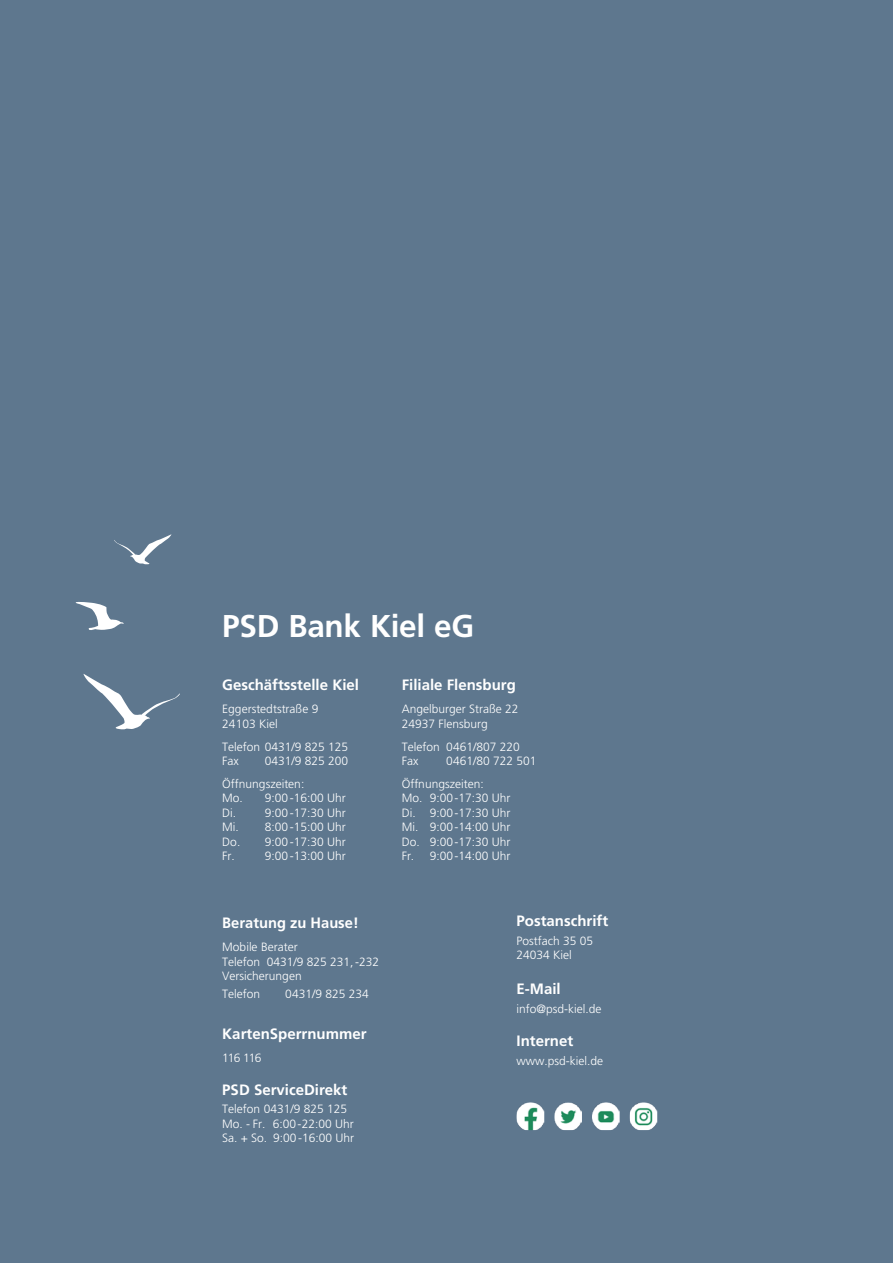
<style>
.page{position:relative;width:893px;height:1263px;background:#5e778e}
.page>*{position:absolute;margin:0;border:0;box-sizing:border-box;transform-origin:0 0}
.t1{font:700 31.5px "Frutiger LT Pro";letter-spacing:-.01em;color:#fff}
.t2{font:700 15px "Frutiger LT Pro";color:#fff}
.t3{font:300 12px/14.4px "Frutiger LT Pro";color:#fff}
</style>
<div class="page">
<img style="left:517px;top:1102px;width:27px;height:28px">
<img style="left:554px;top:1102px;width:28px;height:28px">
<img style="left:592px;top:1102px;width:28px;height:28px">
<img style="left:630px;top:1102px;width:27px;height:28px">
<svg style="left:83px;top:674px;width:97px;height:56px"></svg>
<svg style="left:114px;top:534px;width:58px;height:30px"></svg>
<svg style="left:75px;top:602px;width:49px;height:28px"></svg>
<h1 class="t1" style="left:222px;top:607px;width:253px">PSD Bank Kiel eG</h1>
<p class="t2" style="left:222px;top:676px;width:138px">Geschäftsstelle Kiel</p>
<p class="t3" style="left:222px;top:702px;width:98px">Eggerstedtstraße 9<br>24103 Kiel</p>
<p class="t3" style="left:222px;top:739px;width:127px">Telefon 0431/9 825 125<br>Fax</p>
<p class="t3" style="left:222px;top:749px;width:127px;line-height:23px;text-indent:43px">0431/9 825 200<br>Öffnungszeiten:</p>
<p class="t3" style="left:222px;top:791px;width:125px;text-align:justify">Mo. 9:00-16:00 Uhr Di. 9:00-17:30 Uhr Mi. 8:00-15:00 Uhr Do. 9:00-17:30 Uhr Fr.</p>
<p class="t3" style="left:265px;top:849px;width:82px">9:00-13:00 Uhr</p>
<p class="t2" style="left:222px;top:914px;width:138px">Beratung zu Hause!</p>
<p class="t3" style="left:222px;top:940px;width:158px">Mobile Berater<br>Telefon 0431/9 825 231,-232<br>Versicherungen</p>
<p class="t3" style="left:222px;top:987px;width:40px">Telefon</p>
<p class="t3" style="left:285px;top:987px;width:85px">0431/9 825 234</p>
<p class="t2" style="left:222px;top:1025px;width:146px">KartenSperrnummer</p>
<p class="t3" style="left:222px;top:1051px;width:41px">116 116</p>
<p class="t2" style="left:222px;top:1080px;width:127px">PSD ServiceDirekt</p>
<p class="t3" style="left:222px;top:1102px;width:133px">Telefon 0431/9 825 125<br>Mo. - Fr. 6:00-22:00 Uhr<br>Sa. + So. 9:00-16:00 Uhr</p>
<p class="t2" style="left:402px;top:676px;width:116px">Filiale Flensburg</p>
<p class="t3" style="left:402px;top:702px;width:118px">Angelburger Straße 22<br>24937 Flensburg</p>
<p class="t3" style="left:402px;top:739px;width:120px">Telefon 0461/807 220<br>Fax</p>
<p class="t3" style="left:402px;top:749px;width:136px;line-height:23px;text-indent:45px">0461/80 722 501<br>Öffnungszeiten:</p>
<p class="t3" style="left:402px;top:791px;width:110px;text-align:justify">Mo. 9:00-17:30 Uhr Di. 9:00-17:30 Uhr Mi. 9:00-14:00 Uhr Do. 9:00-17:30 Uhr Fr. 9:00-14:00 Uhr</p>
<p class="t2" style="left:517px;top:912px;width:93px">Postanschrift</p>
<p class="t3" style="left:517px;top:934px;width:78px">Postfach 35 05<br>24034 Kiel</p>
<p class="t2" style="left:517px;top:980px;width:46px">E-Mail</p>
<p class="t3" style="left:517px;top:1002px;width:86px">info@psd-kiel.de</p>
<p class="t2" style="left:517px;top:1032px;width:58px">Internet</p>
<p class="t3" style="left:517px;top:1053px;width:88px">www.psd-kiel.de</p>
</div>
